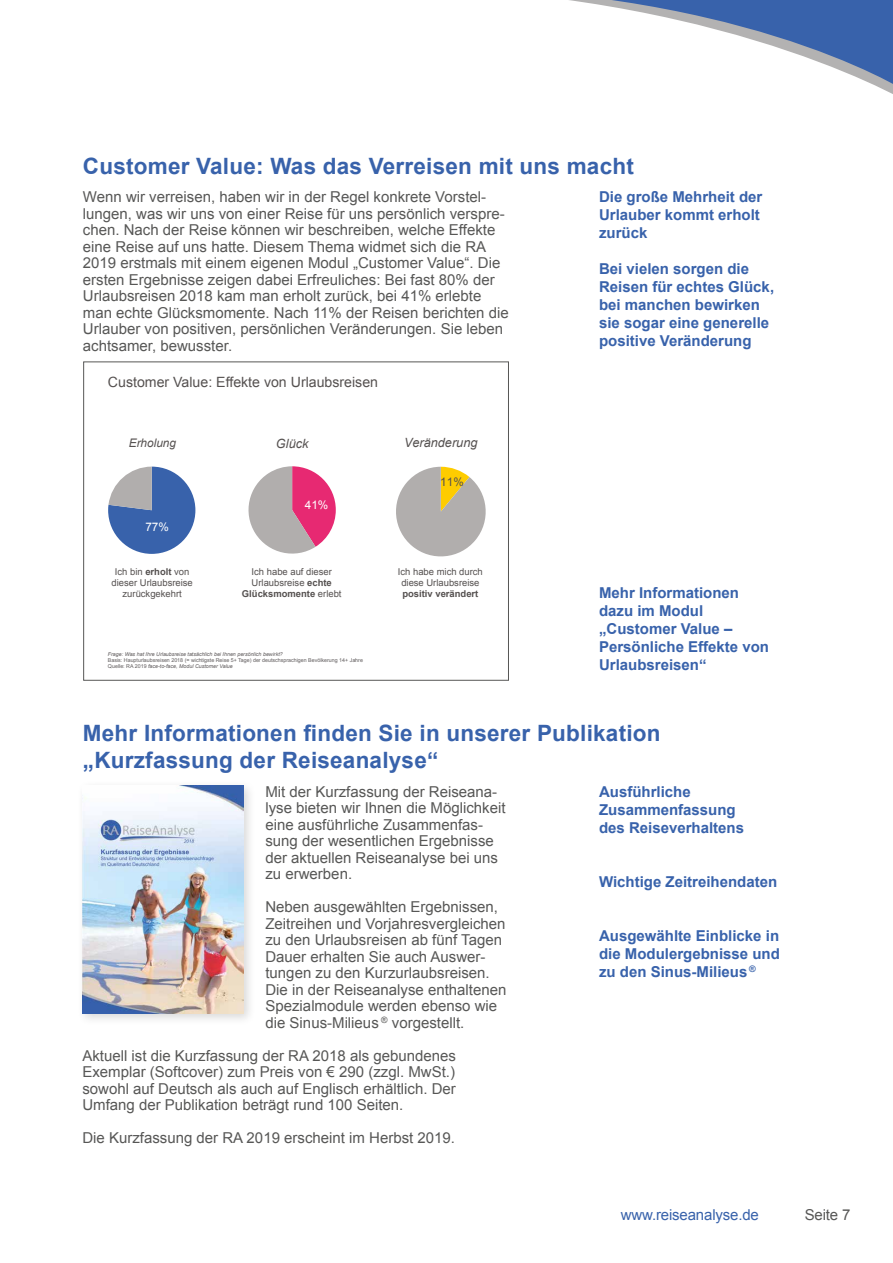
<style>
.page{position:relative;width:893px;height:1263px;background:#fff}
.page>*{position:absolute;margin:0;border:0;box-sizing:border-box;transform-origin:0 0}
.t1{font:700 22.5px/27px "Arial";letter-spacing:.01em;color:#3862ab}
.t2{font:15px/16.5px "Arial";color:#575756}
.t3{font:700 15px/18px "Arial";color:#3862ab}
.t4{font:15px "Arial";letter-spacing:-.01em;color:#3862ab}
.t5{font:14.1px "Arial";color:#555150}
.t6{font:italic 12.75px "Arial";color:#555150}
.t7{font:italic 11.85px "Arial";color:#555150}
.t8{font:11.85px "Arial";color:#fff}
.t9{font:11.85px "Arial";color:#555150}
.t10{font:9.45px/11.2px "Arial";color:#555150;text-align:center}
.t11{font:700 9.45px "Arial";color:#555150}
.t12{font:5.25px/6.4px "Arial";color:#5f5b5c}
.t13{font:italic 5.25px "Arial";color:#5f5b5c}
.s1{font-weight:700}
.s2{font-style:italic}
</style>
<div class="page">
<svg style="left:396px;top:467px;width:90px;height:90px"></svg>
<svg style="left:248px;top:466px;width:88px;height:88px"></svg>
<svg style="left:108px;top:467px;width:87px;height:87px"></svg>
<div style="left:83px;top:361px;width:426px;height:320px;border:1px solid #575756"></div>
<svg style="left:569px;top:0;width:324px;height:94px"></svg>
<div style="left:77px;top:780px;width:179px;height:246px;background:#000;opacity:.15"></div>
<img style="left:83px;top:786px;width:161px;height:228px">
<h1 class="t1" style="left:83px;top:153px;width:552px">Customer Value: Was das Verreisen mit uns macht</h1>
<p class="t2" style="left:83px;top:189px;width:427px">Wenn wir verreisen, haben wir in der Regel konkrete Vorstel&shy;lungen, was wir uns von einer Reise für uns persönlich verspre&shy;chen. Nach der Reise können wir beschreiben, welche Effekte eine Reise auf uns hatte. Diesem Thema widmet sich die RA 2019 erstmals mit einem eigenen Modul „Customer Value“. Die ersten Ergebnisse zeigen dabei Erfreuliches: Bei fast 80% der Urlaubsreisen 2018 kam man erholt zurück, bei 41% erlebte man echte Glücksmomente. Nach 11% der Reisen berichten die Urlauber von positiven, persönlichen Veränderungen. Sie leben achtsamer, bewusster.</p>
<p class="t5" style="left:108px;top:373px;width:272px">Customer Value: Effekte von Urlaubsreisen</p>
<p class="t7" style="left:129px;top:435px;width:49px">Erholung</p>
<p class="t6" style="left:276px;top:435px;width:34px">Glück</p>
<p class="t8" style="left:305px;top:497px;width:25px">41%</p>
<p class="t8" style="left:145px;top:519px;width:25px">77%</p>
<p class="t10" style="left:112px;top:566px;width:83px">Ich bin <span class="s1">erholt</span> von dieser Urlaubsreise zurückgekehrt</p>
<p class="t10" style="left:242px;top:566px;width:101px">Ich habe auf dieser<br>Urlaubsreise <span class="s1">echte<br>Glücksmomente</span> erlebt</p>
<p class="t13" style="left:108px;top:650px;width:176px">Frage: Was hat Ihre Urlaubsreise tatsächlich bei Ihnen persönlich bewirkt?</p>
<p class="t12" style="left:108px;top:656px;width:257px">Basis: Haupturlaubsreisen 2018 (= wichtigste Reise 5+ Tage) der deutschsprachigen Bevölkerung 14+ Jahre<br>Quelle: RA 2019 <span class="s2">face-to-face, Modul Customer Value</span></p>
<p class="t6" style="left:404px;top:434px;width:75px">Veränderung</p>
<p class="t9" style="left:440px;top:474px;width:25px">11%</p>
<p class="t10" style="left:398px;top:566px;width:86px">Ich habe mich durch diese Urlaubsreise</p>
<p class="t11" style="left:402px;top:587px;width:78px">positiv verändert</p>
<p class="t3" style="left:599px;top:188px;width:165px">Die große Mehrheit der<br>Urlauber kommt erholt zurück</p>
<p class="t3" style="left:599px;top:260px;width:177px">Bei vielen sorgen die<br>Reisen für echtes Glück, bei manchen bewirken sie sogar eine generelle positive Veränderung</p>
<p class="t3" style="left:599px;top:584px;width:172px">Mehr Informationen dazu im Modul „Customer Value –<br>Persönliche Effekte von<br>Urlaubsreisen“</p>
<h1 class="t1" style="left:83px;top:720px;width:579px">Mehr Informationen finden Sie in unserer Publikation „Kurzfassung der Reiseanalyse“</h1>
<p class="t2" style="left:265px;top:783px;width:242px">Mit der Kurzfassung der Reiseana&shy;lyse bieten wir Ihnen die Möglichkeit eine ausführliche Zusammenfas&shy;sung der wesentlichen Ergebnisse der aktuellen Reiseanalyse bei uns zu erwerben.</p>
<p class="t2" style="left:265px;top:899px;width:242px">Neben ausgewählten Ergebnissen, Zeitreihen und Vorjahresvergleichen zu den Urlaubsreisen ab fünf Tagen Dauer erhalten Sie auch Auswer&shy;tungen zu den Kurzurlaubsreisen.<br>Die in der Reiseanalyse enthaltenen Spezialmodule werden ebenso wie die Sinus-Milieus <sup>®</sup> vorgestellt.</p>
<p class="t2" style="left:82px;top:1047px;width:375px;text-align:justify">Aktuell ist die Kurzfassung der RA 2018 als gebundenes Exemplar (Softcover) zum Preis von € 290 (zzgl. MwSt.) sowohl auf Deutsch als auch auf Englisch erhältlich. Der Umfang der Publikation beträgt rund 100 Seiten.</p>
<p class="t2" style="left:82px;top:1130px;width:374px">Die Kurzfassung der RA 2019 erscheint im Herbst 2019.</p>
<p class="t3" style="left:599px;top:783px;width:147px">Ausführliche<br>Zusammenfassung des Reiseverhaltens</p>
<p class="t3" style="left:599px;top:873px;width:180px">Wichtige Zeitreihendaten</p>
<p class="t3" style="left:599px;top:927px;width:182px;text-align:justify">Ausgewählte Einblicke in die Modulergebnisse und zu den Sinus-Milieus <sup>®</sup></p>
<p class="t4" style="left:621px;top:1205px;width:140px">www.reiseanalyse.de</p>
<p class="t2" style="left:805px;top:1207px;width:47px">Seite 7</p>
</div>
